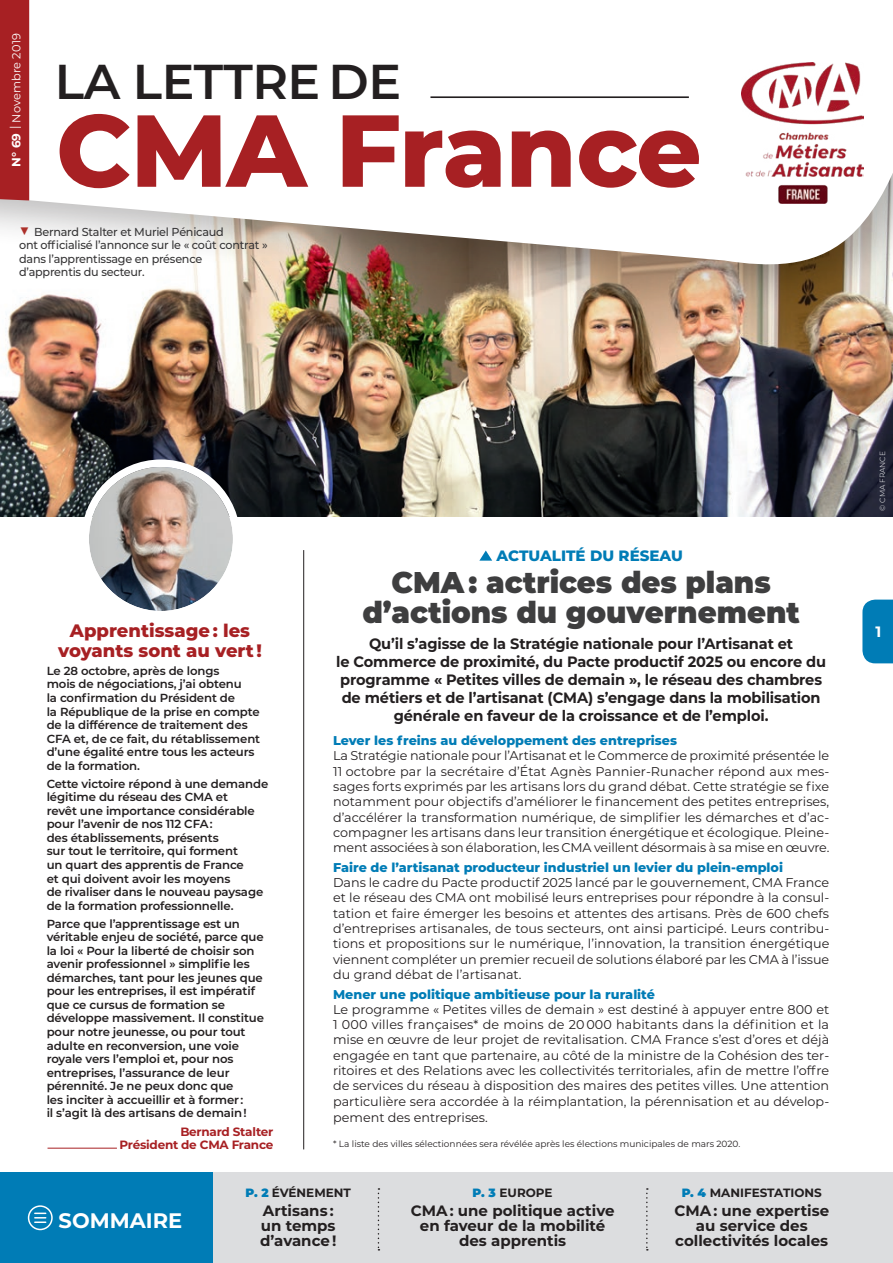
<style>
.page{position:relative;width:893px;height:1263px;background:#fff}
.page>*{position:absolute;margin:0;border:0;box-sizing:border-box;transform-origin:0 0}
.t1{font:800 102px "Montserrat";letter-spacing:-.01em;color:#a72023}
.t2{font:600 48.9px "Montserrat";letter-spacing:-.01em;color:#231f20}
.t3{font:900 30px/30px "Montserrat";color:#3e3e3f;text-align:center}
.t4{font:700 21px "Montserrat";color:#fff}
.t5{font:800 18px/19.8px "Montserrat";color:#a72023;text-align:center}
.t6{font:700 15px/15px "Montserrat";letter-spacing:-.01em;color:#231f20;text-align:center}
.t7{font:800 15px "Montserrat";color:#007cb6}
.t8{font:700 15px "Montserrat";color:#fff}
.t9{font:12.75px/15.3px "Montserrat";letter-spacing:-.005em;color:#231f20;text-align:justify}
.t10{font:800 12.75px "Montserrat";color:#007cb6}
.t11{font:700 12px "Montserrat";color:#231f20}
.t12{font:700 12px/13.8px "Montserrat";letter-spacing:-.02em;color:#a72023;text-align:right}
.t13{font:600 11.7px/13.5px "Montserrat";letter-spacing:-.01em;color:#231f20}
.t14{font:11.7px "Montserrat";letter-spacing:.01em;color:#fff}
.t15{font:500 11.55px/13.5px "Montserrat";letter-spacing:-.02em;color:#363536}
.t16{font:9px "Montserrat";color:#231f20}
.t17{font:300 7.5px "Montserrat";color:#fff}
.s1{font-weight:700;font-size:12px}
.s2{font-size:12px}
.s3{font-weight:900;font-size:18px;color:#ac302a}
.s4{font-weight:900;color:#007cb6}
</style>
<div class="page">
<img style="left:0;top:314px;width:893px;height:203px">
<div style="left:0;top:0;width:893px;height:314px;background:#231f20;opacity:.3"></div>
<svg style="left:0;top:0;width:893px;height:268px"></svg>
<div style="left:0;top:1172px;width:893px;height:91px;background:#dcdddf"></div>
<div style="left:0;top:1172px;width:213px;height:91px;background:#007cb6"></div>
<svg style="left:35px;top:1212px;width:11px;height:11px"></svg>
<div style="left:28px;top:1205px;width:25px;height:25px;border:2px solid #fff;border-radius:50%"></div>
<svg style="left:378px;top:1188px;width:1px;height:62px"></svg>
<svg style="left:646px;top:1188px;width:2px;height:62px"></svg>
<hr style="left:303px;top:550px;width:1px;height:599px;background:#231f20">
<img style="left:89px;top:467px;width:144px;height:144px;border-radius:72px">
<div style="left:81px;top:459px;width:159px;height:159px;border:8px solid #fff;border-radius:50%"></div>
<svg style="left:479px;top:550px;width:13px;height:11px"></svg>
<img style="left:741px;top:62px;width:122px;height:142px">
<div style="left:0;top:0;width:29px;height:200px;background:#a72023"></div>
<div style="left:862px;top:600px;width:31px;height:63px;background:#007cb6"></div>
<hr style="left:430px;top:96px;width:259px;height:2px;background:#231f20">
<hr style="left:48px;top:1148px;width:69px;height:1px;background:#a72023">
<p class="t14" style="left:8px;top:167px;width:135px;rotate:-90deg"><span class="s1">N° 69</span> <span class="s2">|</span> Novembre 2019</p>
<h2 class="t2" style="left:55px;top:47px;width:348px">LA LETTRE DE</h2>
<h1 class="t1" style="left:56px;top:76px;width:647px">CMA France</h1>
<p class="t15" style="left:19px;top:224px;width:250px"><span class="s3">▼</span> Bernard Stalter et Muriel Pénicaud<br>ont officialisé l’annonce sur le « coût contrat » dans l’apprentissage en présence<br>d’apprentis du secteur.</p>
<h3 class="t5" style="left:58px;top:620px;width:205px">Apprentissage : les voyants sont au vert !</h3>
<p class="t13" style="left:47px;top:663px;width:215px">Le 28 octobre, après de longs<br>mois de négociations, j’ai obtenu<br>la confirmation du Président de<br>la République de la prise en compte de la différence de traitement des<br>CFA et, de ce fait, du rétablissement d’une égalité entre tous les acteurs de la formation.</p>
<p class="t13" style="left:47px;top:776px;width:223px">Cette victoire répond à une demande légitime du réseau des CMA et<br>revêt une importance considérable pour l’avenir de nos 112 CFA :<br>des établissements, présents<br>sur tout le territoire, qui forment<br>un quart des apprentis de France<br>et qui doivent avoir les moyens<br>de rivaliser dans le nouveau paysage de la formation professionnelle.</p>
<p class="t13" style="left:47px;top:916px;width:219px">Parce que l’apprentissage est un véritable enjeu de société, parce que la loi « Pour la liberté de choisir son avenir professionnel » simplifie les démarches, tant pour les jeunes que pour les entreprises, il est impératif que ce cursus de formation se développe massivement. Il constitue pour notre jeunesse, ou pour tout adulte en reconversion, une voie royale vers l’emploi et, pour nos entreprises, l’assurance de leur pérennité. Je ne peux donc que<br>les inciter à accueillir et à former :<br>il s’agit là des artisans de demain !</p>
<p class="t12" style="left:120px;top:1124px;width:155px">Bernard Stalter<br>Président de CMA France</p>
<p class="t7" style="left:496px;top:545px;width:188px">ACTUALITÉ DU RÉSEAU</p>
<h3 class="t3" style="left:362px;top:565px;width:439px">CMA : actrices des plans d’actions du gouvernement</h3>
<p class="t6" style="left:336px;top:634px;width:491px;line-height:18px">Qu’il s’agisse de la Stratégie nationale pour l’Artisanat et<br>le Commerce de proximité, du Pacte productif 2025 ou encore du programme « Petites villes de demain », le réseau des chambres de métiers et de l’artisanat (CMA) s’engage dans la mobilisation générale en faveur de la croissance et de l’emploi.</p>
<p class="t10" style="left:333px;top:731px;width:345px">Lever les freins au développement des entreprises</p>
<p class="t9" style="left:333px;top:748px;width:498px">La Stratégie nationale pour l’Artisanat et le Commerce de proximité présentée le 11 octobre par la secrétaire d’État Agnès Pannier-Runacher répond aux mes&shy;sages forts exprimés par les artisans lors du grand débat. Cette stratégie se fixe notamment pour objectifs d’améliorer le financement des petites entreprises, d’accélérer la transformation numérique, de simplifier les démarches et d’ac&shy;compagner les artisans dans leur transition énergétique et écologique. Pleine&shy;ment associées à son élaboration, les CMA veillent désormais à sa mise en œuvre.</p>
<p class="t10" style="left:333px;top:858px;width:451px">Faire de l’artisanat producteur industriel un levier du plein-emploi</p>
<p class="t9" style="left:333px;top:874px;width:498px">Dans le cadre du Pacte productif 2025 lancé par le gouvernement, CMA France et le réseau des CMA ont mobilisé leurs entreprises pour répondre à la consul&shy;tation et faire émerger les besoins et attentes des artisans. Près de 600 chefs d’entreprises artisanales, de tous secteurs, ont ainsi participé. Leurs contribu&shy;tions et propositions sur le numérique, l’innovation, la transition énergétique viennent compléter un premier recueil de solutions élaboré par les CMA à l’issue du grand débat de l’artisanat.</p>
<p class="t10" style="left:333px;top:985px;width:323px">Mener une politique ambitieuse pour la ruralité</p>
<p class="t9" style="left:333px;top:1001px;width:498px">Le programme « Petites villes de demain » est destiné à appuyer entre 800 et 1 000 villes françaises* de moins de 20 000 habitants dans la définition et la mise en œuvre de leur projet de revitalisation. CMA France s’est d’ores et déjà engagée en tant que partenaire, au côté de la ministre de la Cohésion des ter&shy;ritoires et des Relations avec les collectivités territoriales, afin de mettre l’offre de services du réseau à disposition des maires des petites villes. Une attention particulière sera accordée à la réimplantation, la pérennisation et au dévelop-</p>
<p class="t9" style="left:333px;top:1109px;width:156px">pement des entreprises.</p>
<p class="t16" style="left:333px;top:1138px;width:409px">* La liste des villes sélectionnées sera révélée après les élections municipales de mars 2020.</p>
<h3 class="t4" style="left:59px;top:1205px;width:125px">SOMMAIRE</h3>
<p class="t11" style="left:246px;top:1184px;width:107px"><span class="s4">P. 2</span> ÉVÉNEMENT</p>
<p class="t6" style="left:260px;top:1202px;width:78px;text-align:left">Artisans : un temps d’avance !</p>
<p class="t11" style="left:473px;top:1184px;width:82px"><span class="s4">P. 3</span> EUROPE</p>
<p class="t6" style="left:411px;top:1202px;width:205px">CMA : une politique active en faveur de la mobilité des apprentis</p>
<p class="t11" style="left:682px;top:1184px;width:142px"><span class="s4">P. 4</span> MANIFESTATIONS</p>
<p class="t6" style="left:674px;top:1202px;width:156px">CMA : une expertise au service des collectivités locales</p>
<p class="t17" style="left:877px;top:511px;width:61px;rotate:-90deg">© CMA FRANCE</p>
<p class="t8" style="left:875px;top:621px;width:7px">1</p>
</div>
